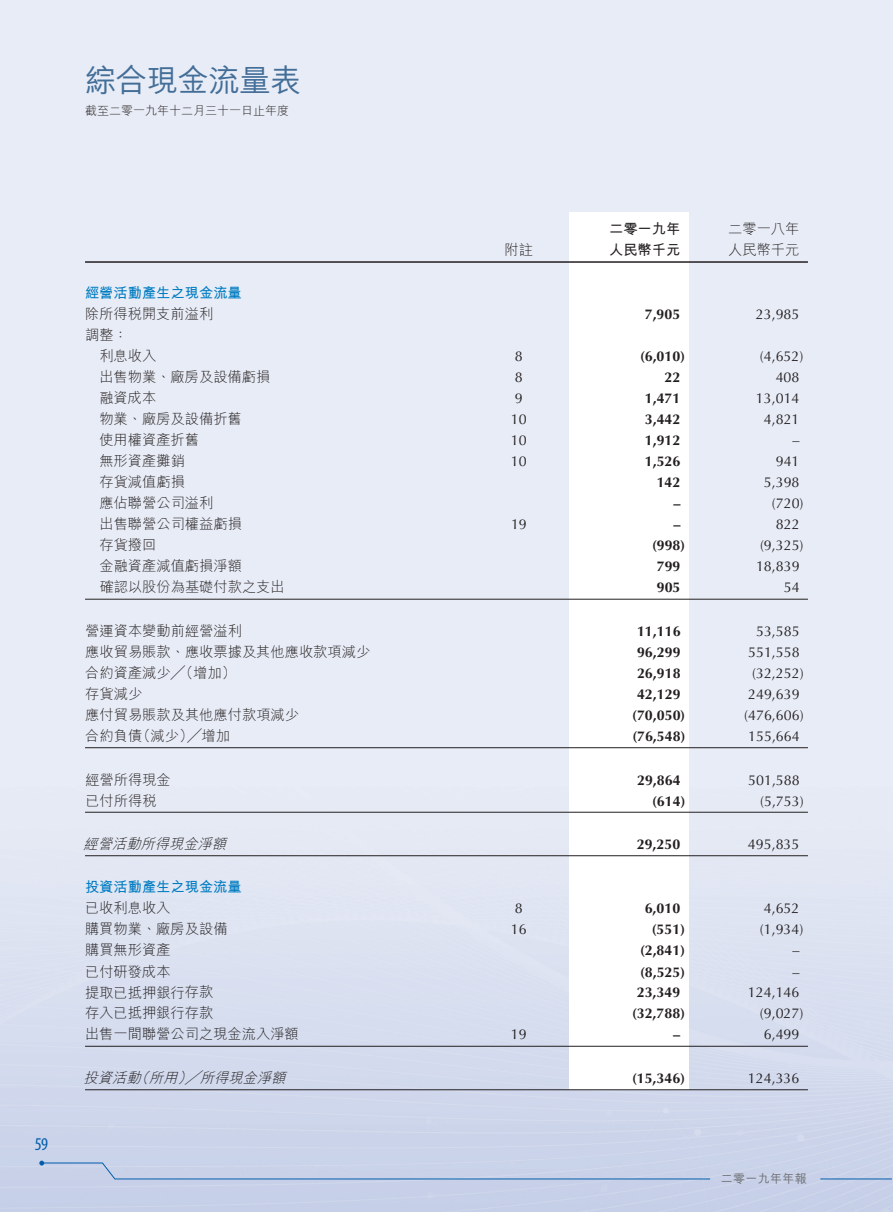
<style>
.page{position:relative;width:893px;height:1212px;background:#fff}
.page>*{position:absolute;margin:0;border:0;box-sizing:border-box;transform-origin:0 0}
.t1{font:500 31.5px "M Hei HK";letter-spacing:-.02em;color:#436e98}
.t2{font:condensed 18px "Myriad Pro";color:#015dab}
.t3{font:300 14.25px/21px "M Hei HK";color:#231f20}
.t4{font:14.25px "Optima LT Std";color:#231f20}
.t5{font:700 14.25px "Optima LT Std";color:#231f20}
.t6{font:italic 300 14.25px "M Hei HK";color:#231f20}
.t7{font:700 14.25px "M Hei HK";color:#007cc2}
.t8{font:700 14.25px "M Hei HK";color:#231f20}
.t9{font:300 12px "M Hei HK";color:#231f20}
.t10{font:500 12px "M Hei HK";letter-spacing:.03em;color:#6c6d70}
</style>
<div class="page">
<img style="left:0;top:0;width:893px;height:1212px">
<svg style="left:39px;top:1160px;width:672px;height:20px;background:#becce5"></svg>
<hr style="left:820px;top:1178px;width:72px;height:1px;background:#015dab">
<div style="left:570px;top:213px;width:119px;height:877px;background:#fff"></div>
<hr style="left:85px;top:261px;width:723px;height:2px;background:#231f20">
<hr style="left:85px;top:599px;width:723px;height:1px;background:#231f20">
<hr style="left:85px;top:747px;width:723px;height:1px;background:#231f20">
<hr style="left:85px;top:812px;width:723px;height:1px;background:#231f20">
<hr style="left:85px;top:855px;width:723px;height:1px;background:#231f20">
<hr style="left:85px;top:1046px;width:723px;height:1px;background:#231f20">
<hr style="left:85px;top:1089px;width:723px;height:1px;background:#231f20">
<h1 class="t1" style="left:85px;top:57px;width:218px">綜合現金流量表</h1>
<p class="t9" style="left:85px;top:104px;width:205px">截至二零一九年十二月三十一日止年度</p>
<p class="t2" style="left:35px;top:1133px;width:15px">59</p>
<p class="t7" style="left:85px;top:283px;width:158px">經營活動產生之現金流量</p>
<p class="t3" style="left:85px;top:303px;width:130px">除所得稅開支前溢利調整：</p>
<p class="t3" style="left:99px;top:345px;width:58px">利息收入</p>
<p class="t3" style="left:99px;top:366px;width:172px">出售物業、廠房及設備虧損</p>
<p class="t3" style="left:99px;top:387px;width:58px">融資成本</p>
<p class="t3" style="left:99px;top:408px;width:144px">物業、廠房及設備折舊</p>
<p class="t3" style="left:99px;top:429px;width:101px">使用權資產折舊</p>
<p class="t3" style="left:99px;top:450px;width:87px">無形資產攤銷</p>
<p class="t3" style="left:99px;top:471px;width:87px">存貨減值虧損</p>
<p class="t3" style="left:99px;top:492px;width:115px">應佔聯營公司溢利</p>
<p class="t3" style="left:99px;top:513px;width:144px">出售聯營公司權益虧損</p>
<p class="t3" style="left:99px;top:534px;width:58px">存貨撥回</p>
<p class="t3" style="left:99px;top:555px;width:144px">金融資產減值虧損淨額</p>
<p class="t3" style="left:99px;top:576px;width:187px">確認以股份為基礎付款之支出</p>
<p class="t3" style="left:85px;top:620px;width:158px">營運資本變動前經營溢利</p>
<p class="t3" style="left:85px;top:641px;width:286px">應收貿易賬款、應收票據及其他應收款項減少</p>
<p class="t3" style="left:85px;top:662px;width:152px">合約資產減少╱（增加(</p>
<p class="t3" style="left:85px;top:683px;width:58px">存貨減少</p>
<p class="t3" style="left:85px;top:704px;width:215px">應付貿易賬款及其他應付款項減少</p>
<p class="t3" style="left:136px;top:725px;width:95px">（減少）╱增加</p>
<p class="t3" style="left:85px;top:725px;width:58px">合約負債</p>
<p class="t3" style="left:85px;top:768px;width:87px">經營所得現金</p>
<p class="t3" style="left:85px;top:790px;width:73px">已付所得稅</p>
<p class="t6" style="left:84px;top:836px;width:148px">經營活動所得現金淨額</p>
<p class="t7" style="left:85px;top:877px;width:158px">投資活動產生之現金流量</p>
<p class="t3" style="left:85px;top:897px;width:87px">已收利息收入</p>
<p class="t3" style="left:85px;top:918px;width:144px">購買物業、廠房及設備</p>
<p class="t3" style="left:85px;top:939px;width:87px">購買無形資產</p>
<p class="t3" style="left:85px;top:960px;width:87px">已付研發成本</p>
<p class="t3" style="left:85px;top:981px;width:130px">提取已抵押銀行存款</p>
<p class="t3" style="left:85px;top:1002px;width:130px">存入已抵押銀行存款</p>
<p class="t3" style="left:85px;top:1023px;width:215px">出售一間聯營公司之現金流入淨額</p>
<p class="t6" style="left:177px;top:1070px;width:113px">）╱所得現金淨額</p>
<p class="t6" style="left:135px;top:1070px;width:20px">（</p>
<p class="t6" style="left:84px;top:1070px;width:99px">投資活動所用</p>
<p class="t8" style="left:609px;top:218px;width:73px">二零一九年</p>
<p class="t3" style="left:728px;top:218px;width:73px">二零一八年</p>
<p class="t3" style="left:505px;top:239px;width:30px">附註</p>
<p class="t8" style="left:609px;top:239px;width:73px">人民幣千元</p>
<p class="t3" style="left:728px;top:239px;width:73px">人民幣千元</p>
<p class="t5" style="left:645px;top:306px;width:37px">7,905</p>
<p class="t4" style="left:756px;top:306px;width:45px">23,985</p>
<p class="t4" style="left:515px;top:348px;width:9px">8</p>
<p class="t5" style="left:640px;top:348px;width:47px">)6,010(</p>
<p class="t4" style="left:760px;top:348px;width:45px">)4,652(</p>
<p class="t4" style="left:515px;top:369px;width:9px">8</p>
<p class="t5" style="left:665px;top:369px;width:17px">22</p>
<p class="t4" style="left:776px;top:369px;width:25px">408</p>
<p class="t4" style="left:515px;top:390px;width:9px">9</p>
<p class="t5" style="left:645px;top:390px;width:37px">1,471</p>
<p class="t4" style="left:756px;top:390px;width:45px">13,014</p>
<p class="t4" style="left:511px;top:411px;width:17px">10</p>
<p class="t5" style="left:645px;top:411px;width:37px">3,442</p>
<p class="t4" style="left:764px;top:411px;width:37px">4,821</p>
<p class="t4" style="left:511px;top:432px;width:17px">10</p>
<p class="t5" style="left:645px;top:432px;width:37px">1,912</p>
<p class="t4" style="left:792px;top:432px;width:9px">–</p>
<p class="t4" style="left:511px;top:453px;width:17px">10</p>
<p class="t5" style="left:645px;top:453px;width:37px">1,526</p>
<p class="t4" style="left:776px;top:453px;width:25px">941</p>
<p class="t5" style="left:657px;top:474px;width:25px">142</p>
<p class="t4" style="left:764px;top:474px;width:37px">5,398</p>
<p class="t5" style="left:673px;top:495px;width:9px">–</p>
<p class="t4" style="left:772px;top:495px;width:33px">)720(</p>
<p class="t4" style="left:511px;top:516px;width:17px">19</p>
<p class="t5" style="left:673px;top:516px;width:9px">–</p>
<p class="t4" style="left:776px;top:516px;width:25px">822</p>
<p class="t5" style="left:652px;top:537px;width:35px">)998(</p>
<p class="t4" style="left:760px;top:537px;width:45px">)9,325(</p>
<p class="t5" style="left:657px;top:558px;width:25px">799</p>
<p class="t4" style="left:756px;top:558px;width:45px">18,839</p>
<p class="t5" style="left:657px;top:579px;width:25px">905</p>
<p class="t4" style="left:784px;top:579px;width:17px">54</p>
<p class="t5" style="left:637px;top:623px;width:45px">11,116</p>
<p class="t4" style="left:756px;top:623px;width:45px">53,585</p>
<p class="t5" style="left:637px;top:644px;width:45px">96,299</p>
<p class="t4" style="left:748px;top:644px;width:53px">551,558</p>
<p class="t5" style="left:637px;top:665px;width:45px">26,918</p>
<p class="t4" style="left:752px;top:665px;width:53px">)32,252(</p>
<p class="t5" style="left:637px;top:686px;width:45px">42,129</p>
<p class="t4" style="left:748px;top:686px;width:53px">249,639</p>
<p class="t5" style="left:632px;top:707px;width:55px">)70,050(</p>
<p class="t4" style="left:744px;top:707px;width:61px">)476,606(</p>
<p class="t5" style="left:632px;top:728px;width:55px">)76,548(</p>
<p class="t4" style="left:748px;top:728px;width:53px">155,664</p>
<p class="t5" style="left:637px;top:771px;width:45px">29,864</p>
<p class="t4" style="left:748px;top:771px;width:53px">501,588</p>
<p class="t5" style="left:652px;top:792px;width:35px">)614(</p>
<p class="t4" style="left:760px;top:792px;width:45px">)5,753(</p>
<p class="t5" style="left:637px;top:836px;width:45px">29,250</p>
<p class="t4" style="left:748px;top:836px;width:53px">495,835</p>
<p class="t4" style="left:515px;top:900px;width:9px">8</p>
<p class="t5" style="left:645px;top:900px;width:37px">6,010</p>
<p class="t4" style="left:764px;top:900px;width:37px">4,652</p>
<p class="t4" style="left:511px;top:921px;width:17px">16</p>
<p class="t5" style="left:652px;top:921px;width:35px">)551(</p>
<p class="t4" style="left:760px;top:921px;width:45px">)1,934(</p>
<p class="t5" style="left:640px;top:942px;width:47px">)2,841(</p>
<p class="t4" style="left:792px;top:942px;width:9px">–</p>
<p class="t5" style="left:640px;top:963px;width:47px">)8,525(</p>
<p class="t4" style="left:792px;top:963px;width:9px">–</p>
<p class="t5" style="left:637px;top:984px;width:45px">23,349</p>
<p class="t4" style="left:748px;top:984px;width:53px">124,146</p>
<p class="t5" style="left:632px;top:1005px;width:55px">)32,788(</p>
<p class="t4" style="left:760px;top:1005px;width:45px">)9,027(</p>
<p class="t4" style="left:511px;top:1026px;width:17px">19</p>
<p class="t5" style="left:673px;top:1026px;width:9px">–</p>
<p class="t4" style="left:764px;top:1026px;width:37px">6,499</p>
<p class="t5" style="left:632px;top:1070px;width:55px">)15,346(</p>
<p class="t4" style="left:748px;top:1070px;width:53px">124,336</p>
<p class="t10" style="left:721px;top:1170px;width:88px">二零一九年年報</p>
</div>
